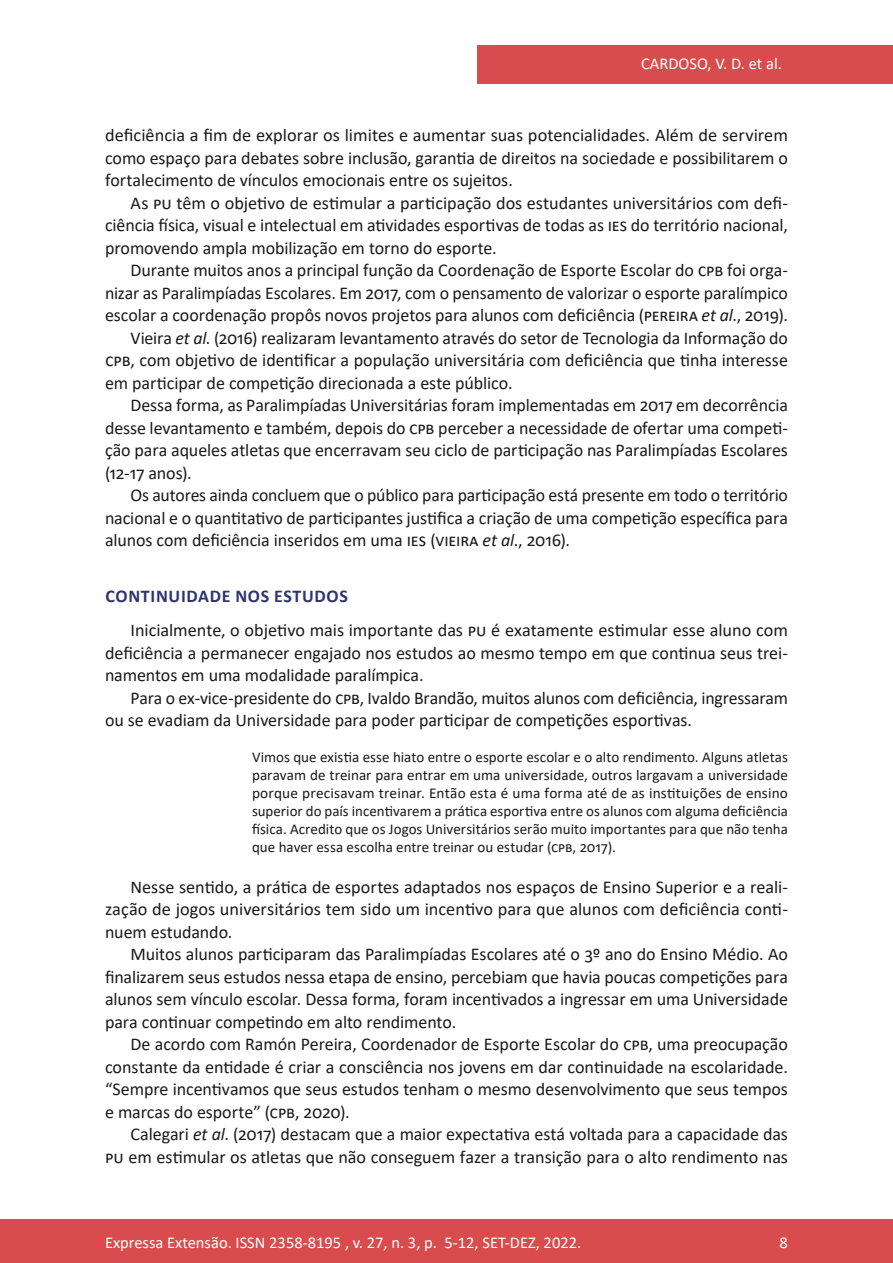
<style>
.page{position:relative;width:893px;height:1263px;background:#fff}
.page>*{position:absolute;margin:0;border:0;box-sizing:border-box;transform-origin:0 0}
.t1{font:18px/22.5px "Calibri";letter-spacing:-.005em;color:#1a1a1a;text-align:justify}
.t2{font:700 18px "Calibri";letter-spacing:.04em;color:#2e3570}
.t3{font:16.5px "Calibri";color:#fff}
.t4{font:15px/18px "Calibri";color:#1a1a1a;text-align:justify}
.s1{font-style:italic}
</style>
<div class="page">
<div style="left:477px;top:45px;width:416px;height:39px;background:#d94c4d"></div>
<div style="left:0;top:1219px;width:893px;height:44px;background:#d94c4d"></div>
<p class="t3" style="left:641px;top:52px;width:142px">CARDOSO, V. D. et al.</p>
<p class="t1" style="left:105px;top:123px;width:684px">deficiência a fim de explorar os limites e aumentar suas potencialidades. Além de servirem como espaço para debates sobre inclusão, garantia de direitos na sociedade e possibilitarem o fortalecimento de vínculos emocionais entre os sujeitos.</p>
<p class="t1" style="left:105px;top:191px;width:684px;text-indent:26px">As PU têm o objetivo de estimular a participação dos estudantes universitários com defi&shy;ciência física, visual e intelectual em atividades esportivas de todas as IES do território nacional, promovendo ampla mobilização em torno do esporte.</p>
<p class="t1" style="left:130px;top:258px;width:659px">Durante muitos anos a principal função da Coordenação de Esporte Escolar do CPB foi orga-</p>
<p class="t1" style="left:105px;top:281px;width:684px">nizar as Paralimpíadas Escolares. Em 2017, com o pensamento de valorizar o esporte paralímpico</p>
<p class="t1" style="left:105px;top:303px;width:684px">escolar a coordenação propôs novos projetos para alunos com deficiência (PEREIRA <span class="s1">et al</span>., 2019).</p>
<p class="t1" style="left:130px;top:326px;width:659px">Vieira <span class="s1">et al</span>. (2016) realizaram levantamento através do setor de Tecnologia da Informação do</p>
<p class="t1" style="left:105px;top:348px;width:684px">CPB, com objetivo de identificar a população universitária com deficiência que tinha interesse</p>
<p class="t1" style="left:105px;top:371px;width:409px">em participar de competição direcionada a este público.</p>
<p class="t1" style="left:130px;top:393px;width:659px">Dessa forma, as Paralimpíadas Universitárias foram implementadas em 2017 em decorrência</p>
<p class="t1" style="left:105px;top:416px;width:684px">desse levantamento e também, depois do CPB perceber a necessidade de ofertar uma competi-</p>
<p class="t1" style="left:105px;top:438px;width:684px">ção para aqueles atletas que encerravam seu ciclo de participação nas Paralimpíadas Escolares</p>
<p class="t1" style="left:105px;top:461px;width:88px">(12-17 anos).</p>
<p class="t1" style="left:130px;top:483px;width:659px">Os autores ainda concluem que o público para participação está presente em todo o território</p>
<p class="t1" style="left:105px;top:506px;width:684px">nacional e o quantitativo de participantes justifica a criação de uma competição específica para</p>
<p class="t1" style="left:105px;top:528px;width:467px">alunos com deficiência inseridos em uma IES (VIEIRA <span class="s1">et al</span>., 2016).</p>
<p class="t2" style="left:105px;top:583px;width:244px">CONTINUIDADE NOS ESTUDOS</p>
<p class="t1" style="left:105px;top:618px;width:684px;text-indent:26px">Inicialmente, o objetivo mais importante das PU é exatamente estimular esse aluno com deficiência a permanecer engajado nos estudos ao mesmo tempo em que continua seus trei&shy;namentos em uma modalidade paralímpica.</p>
<p class="t1" style="left:105px;top:686px;width:684px;text-indent:26px">Para o ex-vice-presidente do CPB, Ivaldo Brandão, muitos alunos com deficiência, ingressaram ou se evadiam da Universidade para poder participar de competições esportivas.</p>
<p class="t4" style="left:252px;top:748px;width:537px">Vimos que existia esse hiato entre o esporte escolar e o alto rendimento. Alguns atletas paravam de treinar para entrar em uma universidade, outros largavam a universidade porque precisavam treinar. Então esta é uma forma até de as instituições de ensino superior do país incentivarem a prática esportiva entre os alunos com alguma deficiência física. Acredito que os Jogos Universitários serão muito importantes para que não tenha que haver essa escolha entre treinar ou estudar (CPB, 2017).</p>
<p class="t1" style="left:105px;top:875px;width:684px;text-indent:26px">Nesse sentido, a prática de esportes adaptados nos espaços de Ensino Superior e a reali&shy;zação de jogos universitários tem sido um incentivo para que alunos com deficiência conti&shy;nuem estudando.</p>
<p class="t1" style="left:105px;top:942px;width:684px;text-indent:26px">Muitos alunos participaram das Paralimpíadas Escolares até o 3º ano do Ensino Médio. Ao finalizarem seus estudos nessa etapa de ensino, percebiam que havia poucas competições para alunos sem vínculo escolar. Dessa forma, foram incentivados a ingressar em uma Universidade para continuar competindo em alto rendimento.</p>
<p class="t1" style="left:105px;top:1032px;width:684px;text-indent:26px">De acordo com Ramón Pereira, Coordenador de Esporte Escolar do CPB, uma preocupação constante da entidade é criar a consciência nos jovens em dar continuidade na escolaridade. “Sempre incentivamos que seus estudos tenham o mesmo desenvolvimento que seus tempos e marcas do esporte” (CPB, 2020).</p>
<p class="t1" style="left:105px;top:1122px;width:685px;text-align:right">Calegari <span class="s1">et al</span>. (2017) destacam que a maior expectativa está voltada para a capacidade das<br>PU em estimular os atletas que não conseguem fazer a transição para o alto rendimento nas</p>
<p class="t3" style="left:105px;top:1230px;width:478px">Expressa Extensão. ISSN 2358-8195 , v. 27, n. 3, p. 5-12, SET-DEZ, 2022.</p>
<p class="t3" style="left:780px;top:1230px;width:10px">8</p>
</div>
